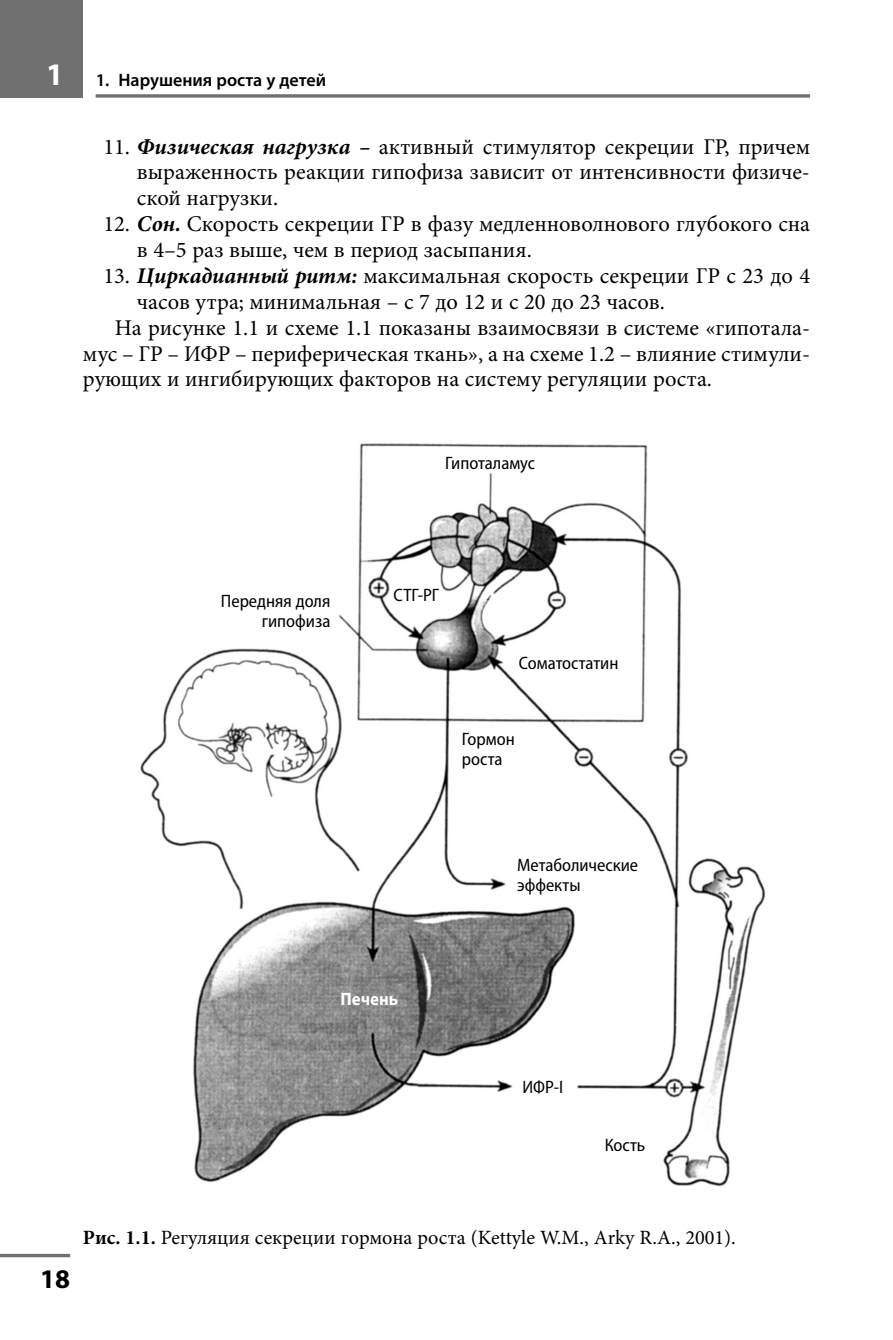
<style>
.page{position:relative;width:893px;height:1340px;background:#fff}
.page>*{position:absolute;margin:0;border:0;box-sizing:border-box;transform-origin:0 0}
.t1{font:700 27px "Myriad Pro";color:#000}
.t2{font:22.5px/25.9px "Minion Pro";color:#000;text-align:justify}
.t3{font:20.25px "Minion Pro";color:#000}
.t4{font:semi-condensed 18px/20.2px "Myriad Pro";color:#000}
.t5{font:600 18px "Myriad Pro";color:#000}
.t6{font:700 semi-condensed 18px "Myriad Pro";color:#fff}
.s1{font-weight:700;font-size:31.5px;color:#fff}
.s2{font-weight:700;font-style:italic}
.s3{font-weight:700}
</style>
<div class="page">
<div style="left:0;top:0;width:83px;height:98px;background:#707070"></div>
<svg style="left:96px;top:94px;width:714px;height:4px;background:#858585"></svg>
<svg style="left:0;top:1253px;width:70px;height:4px"></svg>
<img style="left:140px;top:443px;width:626px;height:744px">
<p class="t5" style="left:46px;top:73px;width:281px"><span class="s1">1</span> 1. Нарушения роста у детей</p>
<p class="t2" style="left:137px;top:135px;width:675px;text-indent:-34px">11. <span class="s2">Физическая нагрузка –</span> активный стимулятор секреции ГР, причем выраженность реакции гипофиза зависит от интенсивности физиче&shy;ской нагрузки.</p>
<p class="t2" style="left:137px;top:213px;width:675px;text-indent:-34px">12. <span class="s2">Сон.</span> Скорость секреции ГР в фазу медленноволнового глубокого сна в 4–5 раз выше, чем в период засыпания.</p>
<p class="t2" style="left:103px;top:264px;width:708px">13. <span class="s2">Циркадианный ритм:</span> максимальная скорость секреции ГР с 23 до 4</p>
<p class="t2" style="left:137px;top:290px;width:529px">часов утра; минимальная – с 7 до 12 и с 20 до 23 часов.</p>
<p class="t2" style="left:115px;top:316px;width:697px">На рисунке 1.1 и схеме 1.1 показаны взаимосвязи в системе «гипотала-</p>
<p class="t2" style="left:83px;top:342px;width:729px">мус – ГР – ИФР – периферическая ткань», а на схеме 1.2 – влияние стимули-</p>
<p class="t2" style="left:83px;top:368px;width:631px">рующих и ингибирующих факторов на систему регуляции роста.</p>
<p class="t4" style="left:445px;top:454px;width:92px">Гипоталамус</p>
<p class="t4" style="left:221px;top:591px;width:111px;text-align:right">Передняя доля гипофиза</p>
<p class="t4" style="left:394px;top:586px;width:47px">СТГ-РГ</p>
<p class="t4" style="left:519px;top:654px;width:101px">Соматостатин</p>
<p class="t4" style="left:462px;top:730px;width:54px">Гормон роста</p>
<p class="t4" style="left:517px;top:856px;width:123px">Метаболические эффекты</p>
<p class="t6" style="left:341px;top:991px;width:59px">Печень</p>
<p class="t4" style="left:522px;top:1077px;width:42px">ИФР-I</p>
<p class="t4" style="left:605px;top:1135px;width:42px">Кость</p>
<p class="t1" style="left:40px;top:1268px;width:31px">18</p>
<p class="t3" style="left:83px;top:1229px;width:654px"><span class="s3">Рис. 1.1.</span> Регуляция секреции гормона роста (Kettyle W.M., Arky R.A., 2001).</p>
</div>
